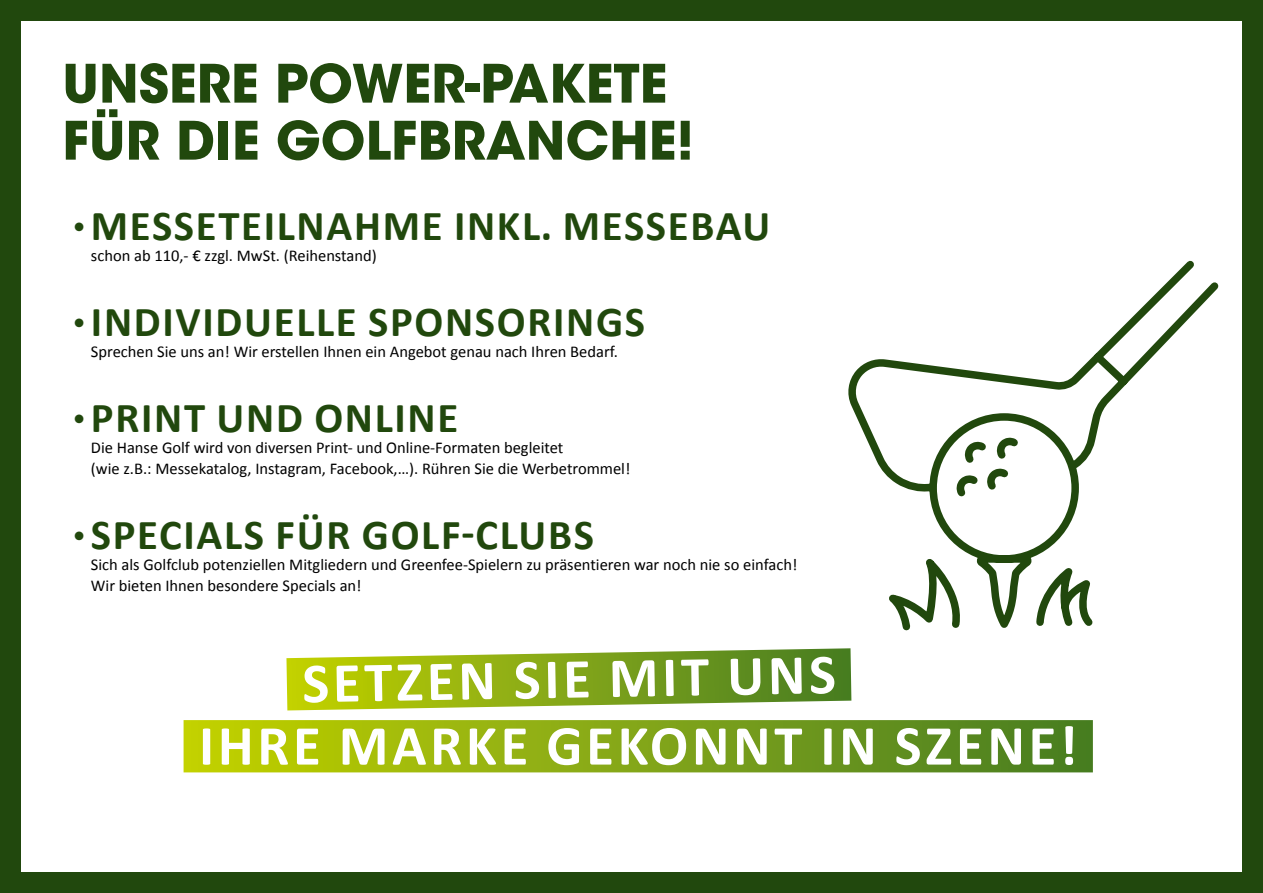
<style>
.page{position:relative;width:1263px;height:893px;background:#21480d}
.page>*{position:absolute;margin:0;border:0;box-sizing:border-box;transform-origin:0 0}
.t1{font:700 56.85px "Calibri";letter-spacing:.065em;color:#fff}
.t2{font:700 52.5px/57px "ITC Avant Garde Std";color:#21480d}
.Fließtext{font:700 42.75px "Calibri";letter-spacing:.04em;color:#21480d}
.Fließtext-2{font:16.5px "Calibri";color:#000}
</style>
<div class="page">
<div style="left:21px;top:21px;width:1221px;height:851px;background:#fff"></div>
<svg style="left:286px;top:648px;width:566px;height:63px"></svg>
<div style="left:184px;top:720px;width:909px;height:52px;background:linear-gradient(to right,#c3d102,#457b27)"></div>
<svg style="left:848px;top:260px;width:371px;height:371px"></svg>
<p class="t2" style="left:62px;top:55px;width:633px">UNSERE POWER-PAKETE<br>FÜR DIE GOLFBRANCHE!</p>
<p class="Fließtext" style="left:74px;top:195px;width:697px">● MESSETEILNAHME INKL. MESSEBAU</p>
<p class="Fließtext-2" style="left:91px;top:244px;width:287px">schon ab 110,- € zzgl. MwSt. (Reihenstand)</p>
<p class="Fließtext" style="left:74px;top:291px;width:572px">● INDIVIDUELLE SPONSORINGS</p>
<p class="Fließtext-2" style="left:91px;top:340px;width:528px">Sprechen Sie uns an! Wir erstellen Ihnen ein Angebot genau nach Ihren Bedarf.</p>
<p class="Fließtext" style="left:74px;top:387px;width:385px">● PRINT UND ONLINE</p>
<p class="Fließtext-2" style="left:91px;top:436px;width:474px">Die Hanse Golf wird von diversen Print- und Online-Formaten begleitet</p>
<p class="Fließtext-2" style="left:91px;top:457px;width:541px">(wie z.B.: Messekatalog, Instagram, Facebook,…). Rühren Sie die Werbetrommel!</p>
<p class="Fließtext" style="left:74px;top:504px;width:521px">● SPECIALS FÜR GOLF-CLUBS</p>
<p class="Fließtext-2" style="left:91px;top:553px;width:708px">Sich als Golfclub potenziellen Mitgliedern und Greenfee-Spielern zu präsentieren war noch nie so einfach!</p>
<p class="Fließtext-2" style="left:91px;top:574px;width:272px">Wir bieten Ihnen besondere Specials an!</p>
<p class="t1" style="left:302px;top:643px;width:535px;rotate:-1deg">SETZEN SIE MIT UNS</p>
<p class="t1" style="left:199px;top:705px;width:880px">IHRE MARKE GEKONNT IN SZENE!</p>
</div>
